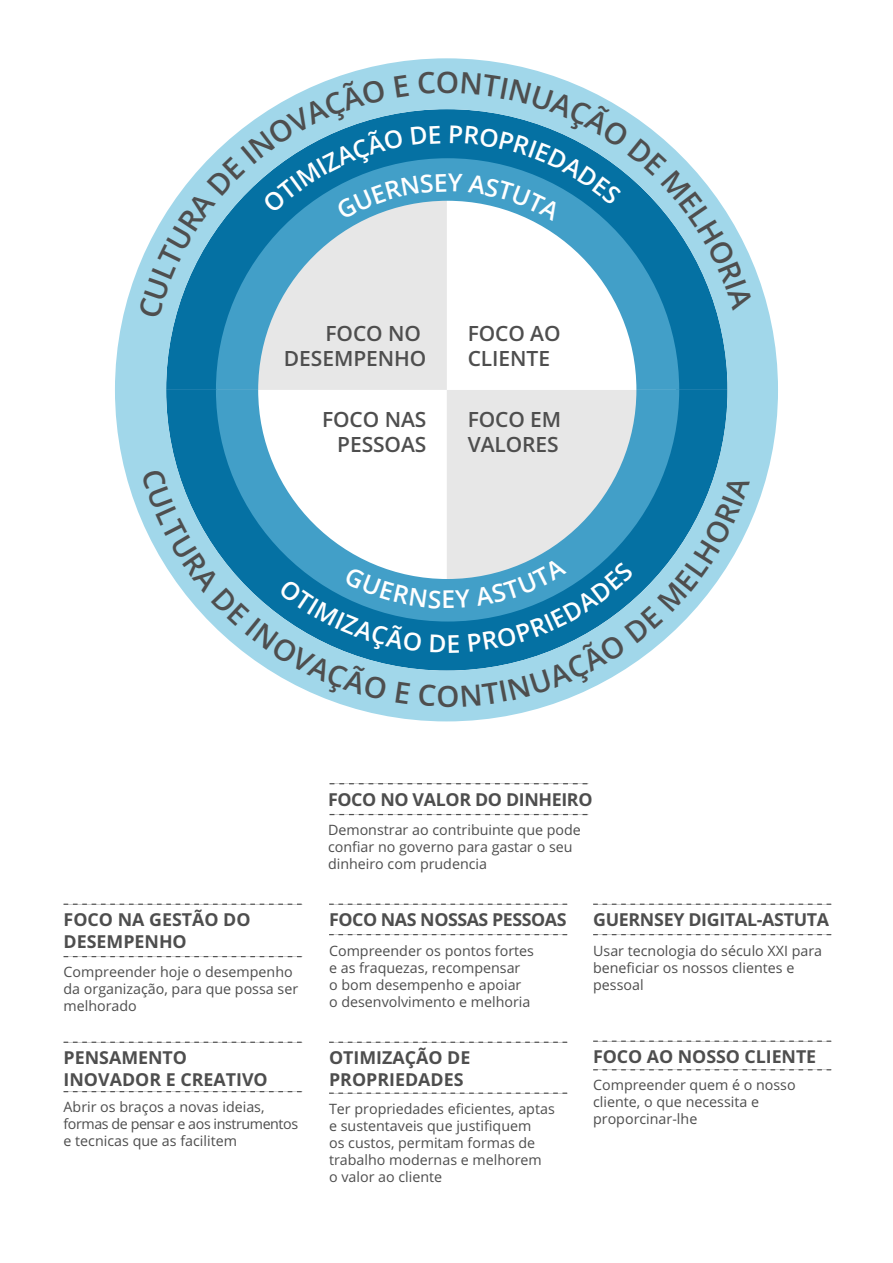
<style>
.page{position:relative;width:893px;height:1263px;background:#fff}
.page>*{position:absolute;margin:0;border:0;box-sizing:border-box;transform-origin:0 0}
.t1{font:600 29.7px "Open Sans";color:#4e4e4e}
.t2{font:600 29.25px "Open Sans";color:#4e4e4e}
.t3{font:600 24.75px "Open Sans";color:#fff}
.t4{font:600 21px/25.2px "Open Sans";letter-spacing:-.005em;color:#4e4e4e}
.t5{font:700 17.85px/21.5px "Open Sans";letter-spacing:-.005em;color:#4e4e4e}
.t6{font:700 17.85px "Open Sans";letter-spacing:-.025em;color:#4e4e4e}
.t7{font:14.25px/17.1px "Open Sans";color:#4e4e4e}
</style>
<div class="page">
<svg style="left:64px;top:904px;width:238px;height:1px"></svg>
<svg style="left:64px;top:956px;width:238px;height:1px"></svg>
<svg style="left:593px;top:904px;width:239px;height:1px"></svg>
<svg style="left:593px;top:934px;width:239px;height:1px"></svg>
<svg style="left:329px;top:904px;width:239px;height:1px"></svg>
<svg style="left:329px;top:934px;width:239px;height:1px"></svg>
<svg style="left:64px;top:1042px;width:238px;height:1px"></svg>
<svg style="left:64px;top:1091px;width:238px;height:1px"></svg>
<svg style="left:329px;top:1042px;width:239px;height:1px"></svg>
<svg style="left:329px;top:1092px;width:239px;height:2px"></svg>
<svg style="left:330px;top:783px;width:258px;height:1px"></svg>
<svg style="left:330px;top:814px;width:258px;height:1px"></svg>
<svg style="left:593px;top:1040px;width:239px;height:2px"></svg>
<svg style="left:593px;top:1069px;width:239px;height:1px"></svg>
<svg style="left:115px;top:58px;width:663px;height:663px"></svg>
<svg style="left:216px;top:319px;width:463px;height:71px"></svg>
<svg style="left:216px;top:390px;width:463px;height:78px"></svg>
<svg style="left:138px;top:72px;width:615px;height:247px"></svg>
<svg style="left:141px;top:468px;width:609px;height:239px"></svg>
<p class="t1" style="left:436px;top:62px;width:25px">O</p>
<p class="t4" style="left:284px;top:320px;width:144px;text-align:right">FOCO NO<br>DESEMPENHO</p>
<p class="t4" style="left:322px;top:407px;width:106px;text-align:right">FOCO NAS<br>PESSOAS</p>
<p class="t4" style="left:468px;top:320px;width:94px">FOCO AO<br>CLIENTE</p>
<p class="t4" style="left:468px;top:407px;width:95px">FOCO EM<br>VALORES</p>
<p class="t3" style="left:442px;top:582px;width:16px">E</p>
<p class="t2" style="left:437px;top:676px;width:25px">O</p>
<p class="t5" style="left:64px;top:908px;width:189px">FOCO NA GESTÃO DO<br>DESEMPENHO</p>
<p class="t7" style="left:64px;top:963px;width:236px">Compreender hoje o desempenho da organização, para que possa ser melhorado</p>
<p class="t5" style="left:64px;top:1046px;width:206px">PENSAMENTO<br>INOVADOR E CREATIVO</p>
<p class="t7" style="left:64px;top:1098px;width:236px">Abrir os braços a novas ideias, formas de pensar e aos instrumentos e tecnicas que as facilitem</p>
<p class="t5" style="left:328px;top:788px;width:266px">FOCO NO VALOR DO DINHEIRO</p>
<p class="t7" style="left:328px;top:821px;width:254px">Demonstrar ao contribuinte que pode confiar no governo para gastar o seu dinheiro com prudencia</p>
<p class="t6" style="left:329px;top:907px;width:239px">FOCO NAS NOSSAS PESSOAS</p>
<p class="t7" style="left:329px;top:941px;width:206px">Compreender os pontos fortes e as fraquezas, recompensar<br>o bom desempenho e apoiar<br>o desenvolvimento e melhoria</p>
<p class="t5" style="left:329px;top:1046px;width:143px">OTIMIZAÇÃO DE<br>PROPRIEDADES</p>
<p class="t7" style="left:329px;top:1100px;width:227px">Ter propriedades eficientes, aptas e sustentaveis que justifiquem<br>os custos, permitam formas de trabalho modernas e melhorem<br>o valor ao cliente</p>
<p class="t5" style="left:593px;top:908px;width:237px">GUERNSEY DIGITAL-ASTUTA</p>
<p class="t7" style="left:593px;top:941px;width:230px">Usar tecnologia do século XXI para beneficiar os nossos clientes e pessoal</p>
<p class="t5" style="left:593px;top:1045px;width:225px">FOCO AO NOSSO CLIENTE</p>
<p class="t7" style="left:593px;top:1076px;width:204px">Compreender quem é o nosso cliente, o que necessita e proporcinar-lhe</p>
</div>
